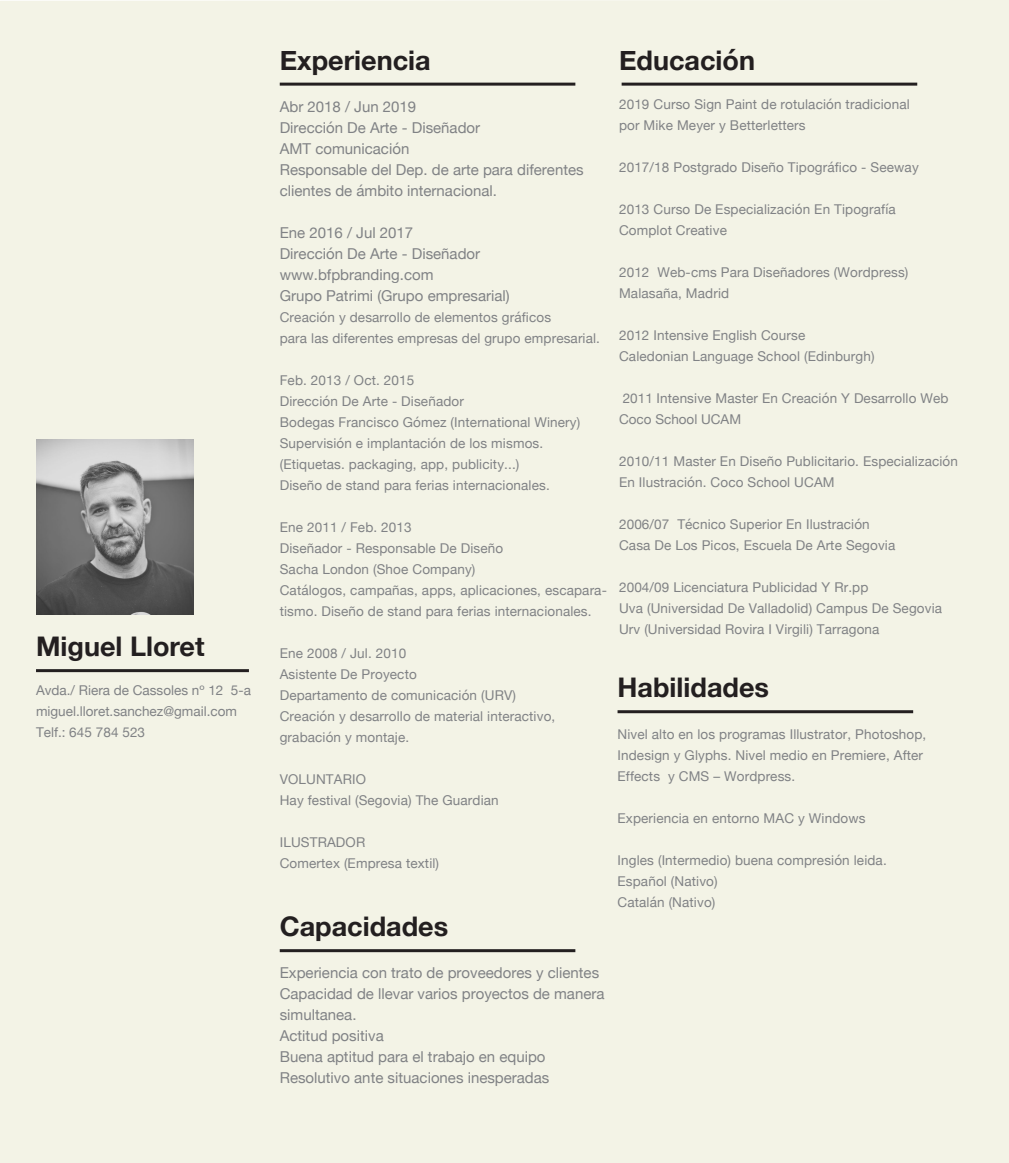
<style>
.page{position:relative;width:1009px;height:1163px;background:#fff}
.page>*{position:absolute;margin:0;border:0;box-sizing:border-box;transform-origin:0 0}
.t1{font:700 27px "Helvetica Neue";color:#231f20}
.t2{font:15px/21px "Helvetica Neue";color:#808285}
.t3{font:13.5px/21px "Helvetica Neue";letter-spacing:.01em;color:#808285}
</style>
<div class="page">
<div style="left:0;top:0;width:1008px;height:1162px;background:#f3f3e6"></div>
<hr style="left:36px;top:669px;width:213px;height:3px;background:#231f20">
<hr style="left:280px;top:83px;width:295px;height:3px;background:#231f20">
<hr style="left:280px;top:949px;width:295px;height:3px;background:#231f20">
<hr style="left:617px;top:710px;width:295px;height:3px;background:#231f20">
<hr style="left:621px;top:83px;width:295px;height:3px;background:#231f20">
<img style="left:36px;top:439px;width:158px;height:176px">
<h1 class="t1" style="left:36px;top:625px;width:170px">Miguel Lloret</h1>
<p class="t3" style="left:36px;top:680px;width:216px">Avda./ Riera de Cassoles nº 12 5-a miguel.lloret.sanchez@gmail.com<br>Telf.: 645 784 523</p>
<h1 class="t1" style="left:280px;top:39px;width:152px">Experiencia</h1>
<p class="t2" style="left:280px;top:97px;width:305px">Abr 2018 / Jun 2019<br>Dirección De Arte - Diseñador<br>AMT comunicación<br>Responsable del Dep. de arte para diferentes clientes de ámbito internacional.</p>
<p class="t2" style="left:280px;top:223px;width:231px">Ene 2016 / Jul 2017<br>Dirección De Arte - Diseñador www.bfpbranding.com<br>Grupo Patrimi (Grupo empresarial)</p>
<p class="t3" style="left:280px;top:307px;width:322px">Creación y desarrollo de elementos gráficos<br>para las diferentes empresas del grupo empresarial.</p>
<p class="t3" style="left:280px;top:370px;width:302px">Feb. 2013 / Oct. 2015<br>Dirección De Arte - Diseñador<br>Bodegas Francisco Gómez (International Winery)<br>Supervisión e implantación de los mismos. (Etiquetas. packaging, app, publicity...)<br>Diseño de stand para ferias internacionales.</p>
<p class="t3" style="left:280px;top:517px;width:328px">Ene 2011 / Feb. 2013<br>Diseñador - Responsable De Diseño<br>Sacha London (Shoe Company)<br>Catálogos, campañas, apps, aplicaciones, escapara&shy;tismo. Diseño de stand para ferias internacionales.</p>
<p class="t3" style="left:280px;top:643px;width:277px">Ene 2008 / Jul. 2010<br>Asistente De Proyecto<br>Departamento de comunicación (URV)<br>Creación y desarrollo de material interactivo, grabación y montaje.</p>
<p class="t3" style="left:280px;top:769px;width:220px">VOLUNTARIO<br>Hay festival (Segovia) The Guardian</p>
<p class="t3" style="left:280px;top:832px;width:161px">ILUSTRADOR<br>Comertex (Empresa textil)</p>
<h1 class="t1" style="left:280px;top:905px;width:170px">Capacidades</h1>
<p class="t2" style="left:280px;top:963px;width:326px">Experiencia con trato de proveedores y clientes Capacidad de llevar varios proyectos de manera simultanea.<br>Actitud positiva<br>Buena aptitud para el trabajo en equipo Resolutivo ante situaciones inesperadas</p>
<h1 class="t1" style="left:619px;top:39px;width:137px">Educación</h1>
<p class="t3" style="left:619px;top:94px;width:292px">2019 Curso Sign Paint de rotulación tradicional por Mike Meyer y Betterletters</p>
<p class="t3" style="left:619px;top:157px;width:301px">2017/18 Postgrado Diseño Tipográfico - Seeway</p>
<p class="t3" style="left:619px;top:199px;width:278px">2013 Curso De Especialización En Tipografía<br>Complot Creative</p>
<p class="t3" style="left:619px;top:262px;width:291px">2012 Web-cms Para Diseñadores (Wordpress)<br>Malasaña, Madrid</p>
<p class="t3" style="left:619px;top:325px;width:257px">2012 Intensive English Course<br>Caledonian Language School (Edinburgh)</p>
<p class="t3" style="left:619px;top:388px;width:331px">2011 Intensive Master En Creación Y Desarrollo Web<br>Coco School UCAM</p>
<p class="t3" style="left:619px;top:451px;width:340px">2010/11 Master En Diseño Publicitario. Especialización<br>En Ilustración. Coco School UCAM</p>
<p class="t3" style="left:619px;top:514px;width:278px">2006/07 Técnico Superior En Ilustración<br>Casa De Los Picos, Escuela De Arte Segovia</p>
<p class="t3" style="left:619px;top:577px;width:324px">2004/09 Licenciatura Publicidad Y Rr.pp<br>Uva (Universidad De Valladolid) Campus De Segovia<br>Urv (Universidad Rovira I Virgili) Tarragona</p>
<h1 class="t1" style="left:617px;top:666px;width:153px">Habilidades</h1>
<p class="t3" style="left:617px;top:724px;width:310px">Nivel alto en los programas Illustrator, Photoshop,<br>Indesign y Glyphs. Nivel medio en Premiere, After<br>Effects y CMS – Wordpress.</p>
<p class="t3" style="left:617px;top:808px;width:249px">Experiencia en entorno MAC y Windows</p>
<p class="t3" style="left:617px;top:850px;width:270px">Ingles (Intermedio) buena compresión leida.<br>Español (Nativo)<br>Catalán (Nativo)</p>
</div>
